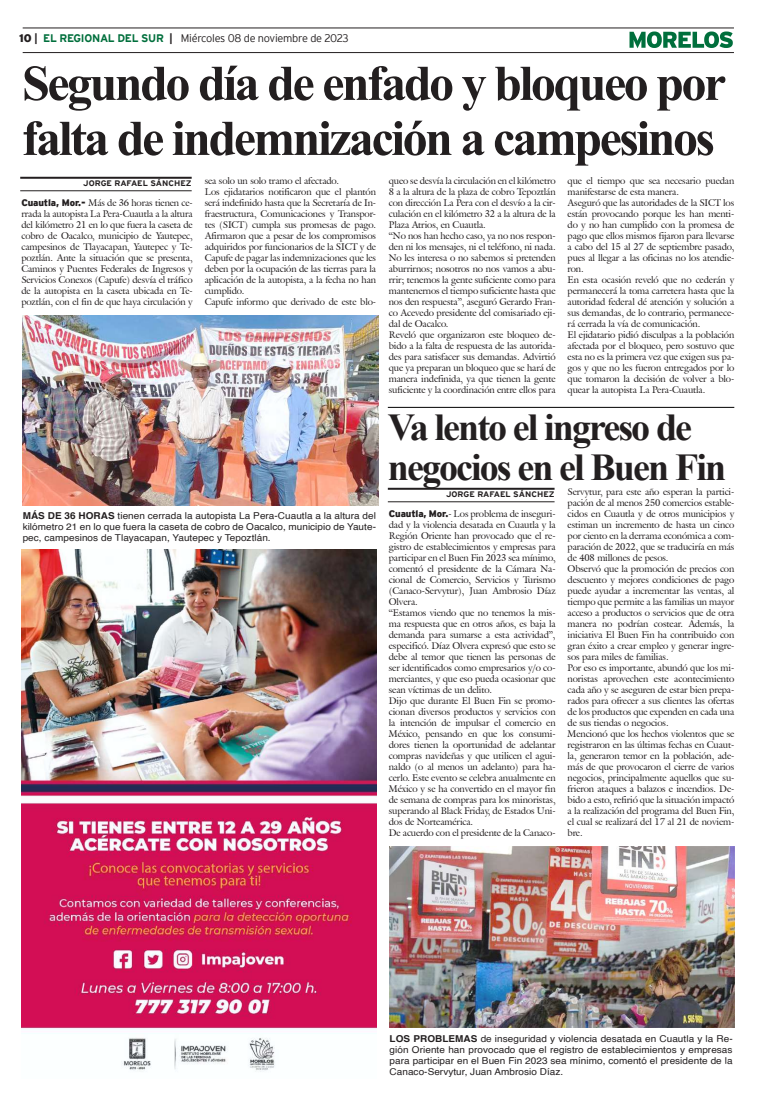
<style>
.page{position:relative;width:757px;height:1106px;background:#fff}
.page>*{position:absolute;margin:0;border:0;box-sizing:border-box;transform-origin:0 0}
.t1{font:700 50px/55px "Times New Roman";letter-spacing:-.05em;color:#231f20}
.t2{font:700 38px/40px "Times New Roman";letter-spacing:-.05em;color:#231f20}
.t3{font:300 11px "Interstate";letter-spacing:-.025em;color:#231f20}
.t4{font:9.5px/11px "Galliard IT Cby BT";letter-spacing:-.01em;color:#231f20}
.t5{font:9.5px/11px "Helvetica";letter-spacing:.005em;color:#231f20;text-align:justify;scale:1.05 1}
.t6{font:700 8px "Interstate";color:#231f20;scale:1.05 1}
.s1{font-weight:900}
.s2{font-weight:700}
.s3{font-weight:700;color:#006f3c}
.s4{font-family:"Interstate";font-weight:900}
</style>
<div class="page">
<hr style="left:23px;top:28px;width:711px;height:1px;background:#231f20">
<hr style="left:23px;top:52px;width:711px;height:1px;background:#231f20">
<svg style="left:629px;top:31px;width:104px;height:17px"></svg>
<img style="left:21px;top:549px;width:356px;height:523px">
<hr style="left:20px;top:177px;width:172px;height:2px;background:#231f20">
<hr style="left:20px;top:190px;width:172px;height:1px;background:#231f20">
<img style="left:390px;top:846px;width:344px;height:181px">
<hr style="left:388px;top:488px;width:166px;height:2px;background:#231f20">
<hr style="left:388px;top:501px;width:166px;height:1px;background:#231f20">
<hr style="left:388px;top:407px;width:346px;height:1px;background:#000">
<img style="left:23px;top:315px;width:355px;height:191px">
<p class="t3" style="left:19px;top:32px;width:331px"><span class="s1">10</span> <span class="s2">|</span> <span class="s3">EL REGIONAL DEL SUR</span> <span class="s2">|</span> Miércoles 08 de noviembre de 2023</p>
<h1 class="t1" style="left:22px;top:54px;width:706px">Segundo día de enfado y bloqueo por falta de indemnización a campesinos</h1>
<p class="t6" style="left:83px;top:179px;width:105px">JORGE RAFAEL SÁNCHEZ</p>
<p class="t4" style="left:389px;top:175px;width:168px">queo se desvía la circulación en el kilómetro 8 a la altura de la plaza de cobro Tepoztlán con dirección La Pera con el desvío a la cir&shy;culación en el kilómetro 32 a la altura de la Plaza Atrios, en Cuautla.<br>“No nos han hecho caso, ya no nos respon&shy;den ni los mensajes, ni el teléfono, ni nada.<br>No les interesa o no sabemos si pretenden aburrirnos; nosotros no nos vamos a abu&shy;rrir; tenemos la gente suficiente como para mantenernos el tiempo suficiente hasta que nos den respuesta”, aseguró Gerardo Fran&shy;co Acevedo presidente del comisariado eji&shy;dal de Oacalco.<br>Reveló que organizaron este bloqueo de&shy;bido a la falta de respuesta de las autorida&shy;des para satisfacer sus demandas. Advirtió que ya preparan un bloqueo que se hará de manera indefinida, ya que tienen la gente suficiente y la coordinación entre ellos para</p>
<p class="t4" style="left:567px;top:175px;width:168px">que el tiempo que sea necesario puedan manifestarse de esta manera.<br>Aseguró que las autoridades de la SICT los están provocando porque les han menti&shy;do y no han cumplido con la promesa de pago que ellos mismos fijaron para llevarse a cabo del 15 al 27 de septiembre pasado, pues al llegar a las oficinas no los atendie&shy;ron.<br>En esta ocasión reveló que no cederán y permanecerá la toma carretera hasta que la autoridad federal dé atención y solución a sus demandas, de lo contrario, permanece&shy;rá cerrada la vía de comunicación.<br>El ejidatario pidió disculpas a la población afectada por el bloqueo, pero sostuvo que esta no es la primera vez que exigen sus pa&shy;gos y que no les fueron entregados por lo que tomaron la decisión de volver a blo&shy;quear la autopista La Pera-Cuautla.</p>
<p class="t4" style="left:205px;top:175px;width:173px">sea solo un solo tramo el afectado.<br>Los ejidatarios notificaron que el plantón será indefinido hasta que la Secretaría de In&shy;fraestructura, Comunicaciones y Transpor&shy;tes (SICT) cumpla sus promesas de pago.<br>Afirmaron que a pesar de los compromisos adquiridos por funcionarios de la SICT y de Capufe de pagar las indemnizaciones que les deben por la ocupación de las tierras para la aplicación de la autopista, a la fecha no han cumplido.<br>Capufe informo que derivado de este blo-</p>
<p class="t4" style="left:21px;top:197px;width:173px;text-align:justify"><span class="s4">Cuautla, Mor.-</span> Más de 36 horas tienen ce&shy;rrada la autopista La Pera-Cuautla a la altura del kilómetro 21 en lo que fuera la caseta de cobro de Oacalco, municipio de Yautepec, campesinos de Tlayacapan, Yautepec y Te&shy;poztlán. Ante la situación que se presenta, Caminos y Puentes Federales de Ingresos y Servicios Conexos (Capufe) desvía el tráfico de la autopista en la caseta ubicada en Te&shy;poztlán, con el fin de que haya circulación y</p>
<p class="t5" style="left:23px;top:510px;width:338px"><span class="s2">MÁS DE 36 HORAS</span> tienen cerrada la autopista La Pera-Cuautla a la altura del kilómetro 21 en lo que fuera la caseta de cobro de Oacalco, municipio de Yaute&shy;pec, campesinos de Tlayacapan, Yautepec y Tepoztlán.</p>
<h2 class="t2" style="left:388px;top:406px;width:340px">Va lento el ingreso de negocios en el Buen Fin</h2>
<p class="t4" style="left:567px;top:486px;width:168px">Servytur, para este año esperan la partici&shy;pación de al menos 250 comercios estable&shy;cidos en Cuautla y de otros municipios y estiman un incremento de hasta un cinco por ciento en la derrama económica a com&shy;paración de 2022, que se traduciría en más de 408 millones de pesos.<br>Observó que la promoción de precios con descuento y mejores condiciones de pago puede ayudar a incrementar las ventas, al tiempo que permite a las familias un mayor acceso a productos o servicios que de otra manera no podrían costear. Además, la iniciativa El Buen Fin ha contribuido con gran éxito a crear empleo y generar ingre&shy;sos para miles de familias.<br>Por eso es importante, abundó que los mi&shy;noristas aprovechen este acontecimiento cada año y se aseguren de estar bien prepa&shy;rados para ofrecer a sus clientes las ofertas de los productos que expenden en cada una de sus tiendas o negocios.<br>Mencionó que los hechos violentos que se registraron en las últimas fechas en Cuaut&shy;la, generaron temor en la población, ade&shy;más de que provocaron el cierre de varios negocios, principalmente aquellos que su&shy;frieron ataques a balazos e incendios. De&shy;bido a esto, refirió que la situación impactó a la realización del programa del Buen Fin, el cual se realizará del 17 al 21 de noviem&shy;bre.</p>
<p class="t6" style="left:446px;top:490px;width:105px">JORGE RAFAEL SÁNCHEZ</p>
<p class="t4" style="left:389px;top:508px;width:168px"><span class="s4">Cuautla, Mor.</span>- Los problema de inseguri&shy;dad y la violencia desatada en Cuautla y la Región Oriente han provocado que el re&shy;gistro de establecimientos y empresas para participar en el Buen Fin 2023 sea mínimo, comentó el presidente de la Cámara Na&shy;cional de Comercio, Servicios y Turismo (Canaco-Servytur), Juan Ambrosio Díaz Olvera.<br>“Estamos viendo que no tenemos la mis&shy;ma respuesta que en otros años, es baja la demanda para sumarse a esta actividad”, especificó. Díaz Olvera expresó que esto se debe al temor que tienen las personas de ser identificados como empresarios y/o co&shy;merciantes, y que eso pueda ocasionar que sean víctimas de un delito.<br>Dijo que durante El Buen Fin se promo&shy;cionan diversos productos y servicios con la intención de impulsar el comercio en México, pensando en que los consumi&shy;dores tienen la oportunidad de adelantar compras navideñas y que utilicen el agui&shy;naldo (o al menos un adelanto) para ha&shy;cerlo. Este evento se celebra anualmente en México y se ha convertido en el mayor fin de semana de compras para los minoristas, superando al Black Friday, de Estados Uni&shy;dos de Norteamérica.<br>De acuerdo con el presidente de la Canaco-</p>
<p class="t5" style="left:390px;top:1033px;width:328px"><span class="s2">LOS PROBLEMAS</span> de inseguridad y violencia desatada en Cuautla y la Re&shy;gión Oriente han provocado que el registro de establecimientos y empresas para participar en el Buen Fin 2023 sea mínimo, comentó el presidente de la Canaco-Servytur, Juan Ambrosio Díaz.</p>
</div>
